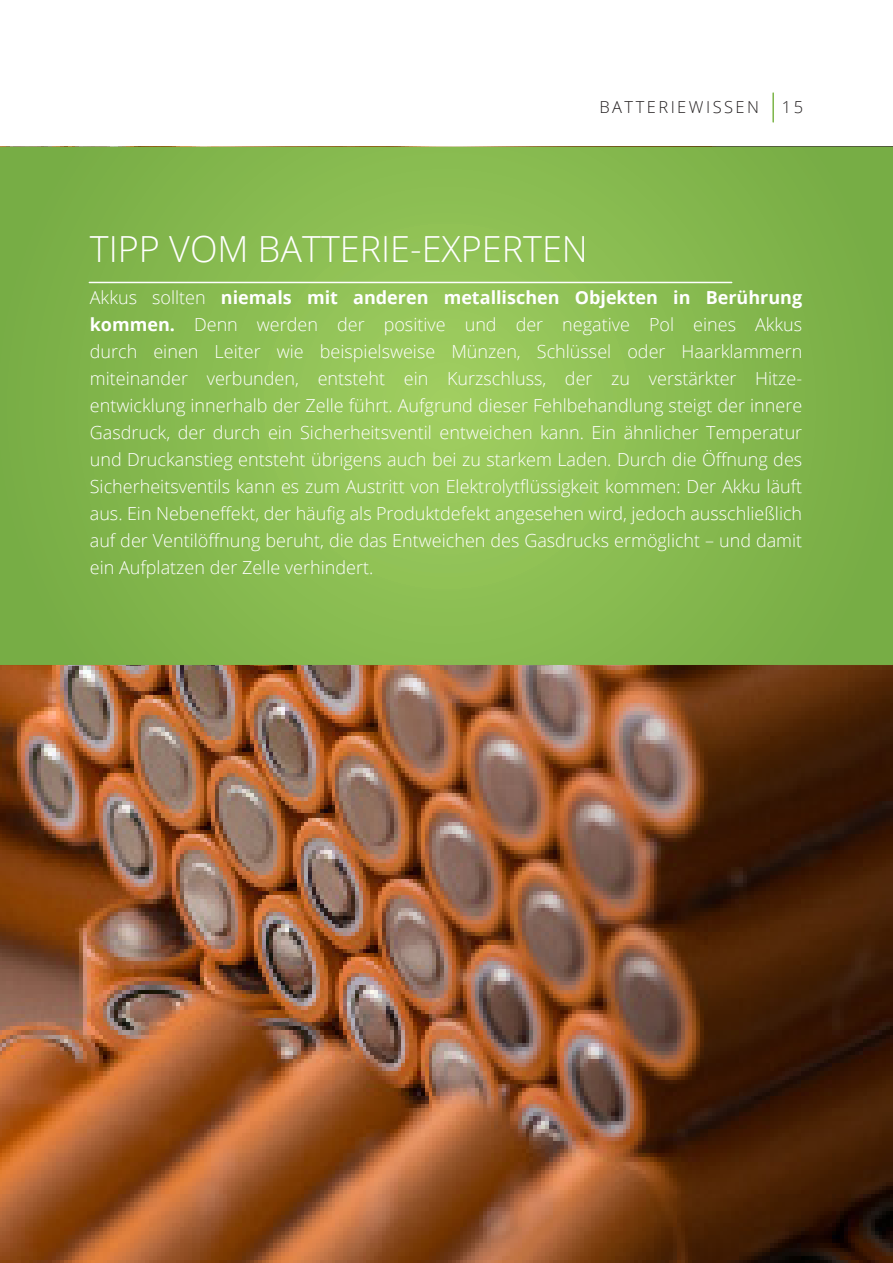
<style>
.page{position:relative;width:893px;height:1263px;background:#fff}
.page>*{position:absolute;margin:0;border:0;box-sizing:border-box;transform-origin:0 0}
.t1{font:300 36px "Open Sans";color:#fff}
.t2{font:300 18px/27px "Open Sans";color:#fff;text-align:justify}
.t3{font:300 16.5px "Open Sans";letter-spacing:.15em;color:#231f20}
.s1{font-weight:700}
</style>
<div class="page">
<img style="left:0;top:665px;width:893px;height:598px">
<svg style="left:0;top:147px;width:893px;height:518px;background:#87b94f"></svg>
<hr style="left:89px;top:282px;width:643px;height:1px;background:#fff">
<hr style="left:772px;top:93px;width:2px;height:29px;background:#7db549">
<p class="t3" style="left:599px;top:98px;width:161px">BATTERIEWISSEN</p>
<p class="t3" style="left:782px;top:98px;width:23px">15</p>
<h1 class="t1" style="left:90px;top:229px;width:500px">TIPP VOM BATTERIE-EXPERTEN</h1>
<p class="t2" style="left:90px;top:284px;width:714px">Akkus sollten <span class="s1">niemals mit anderen metallischen Objekten in Berührung kommen.</span> Denn werden der positive und der negative Pol eines Akkus durch einen Leiter wie beispielsweise Münzen, Schlüssel oder Haarklammern miteinander verbunden, entsteht ein Kurzschluss, der zu verstärkter Hitze&shy;entwicklung innerhalb der Zelle führt. Aufgrund dieser Fehlbehandlung steigt der innere Gasdruck, der durch ein Sicherheitsventil entweichen kann. Ein ähnlicher Temperatur und Druckanstieg entsteht übrigens auch bei zu starkem Laden. Durch die Öffnung des Sicherheitsventils kann es zum Austritt von Elektrolytflüssigkeit kommen: Der Akku läuft aus. Ein Nebeneffekt, der häufig als Produktdefekt angesehen wird, jedoch ausschließlich auf der Ventilöffnung beruht, die das Entweichen des Gasdrucks ermöglicht – und damit ein Aufplatzen der Zelle verhindert.</p>
</div>
